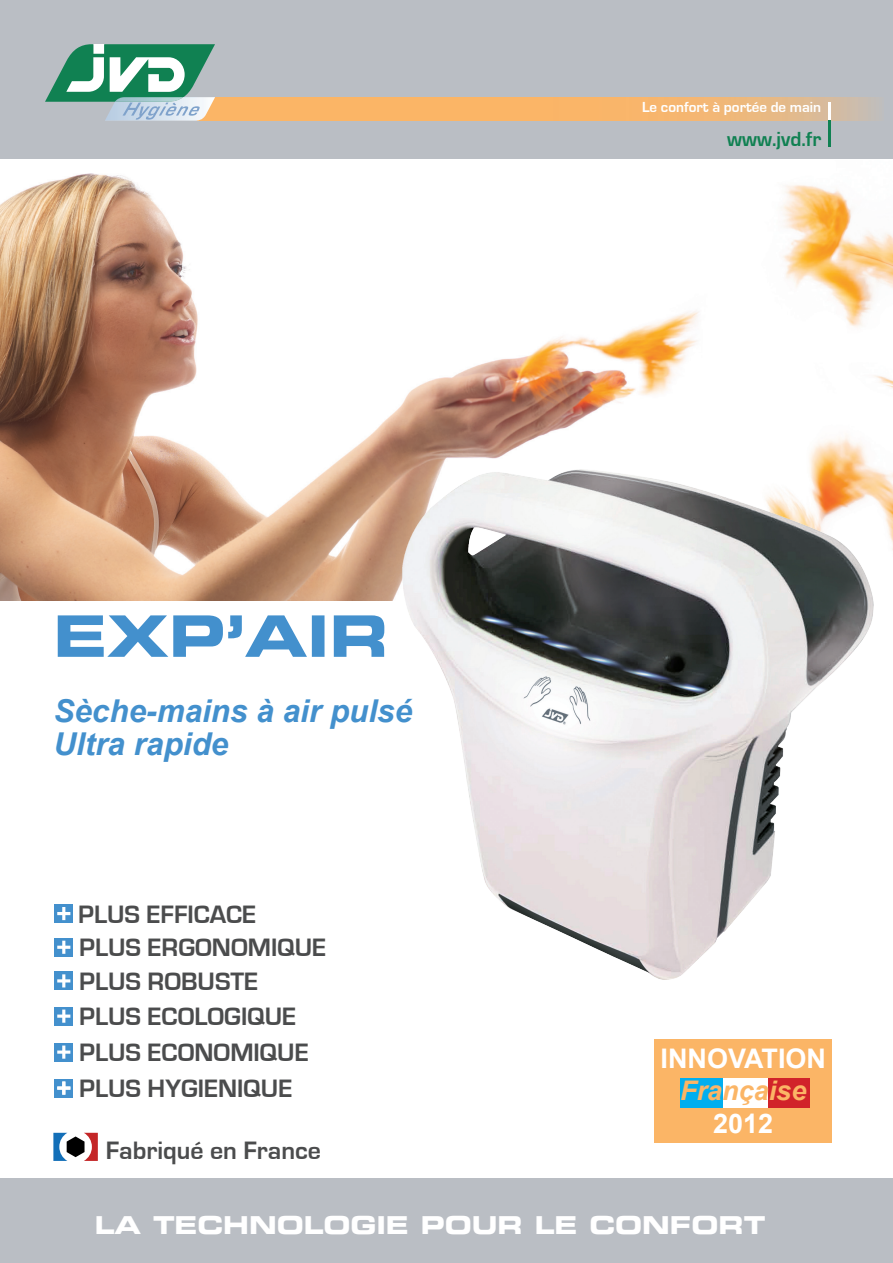
<style>
.page{position:relative;width:893px;height:1263px;background:#fff}
.page>*{position:absolute;margin:0;border:0;box-sizing:border-box;transform-origin:0 0}
.t1{font:57px "Eurostile Bold Extended Two";color:#4390cd}
.t2{font:italic 700 31.5px "Arial";color:#4390cd}
.t3{font:700 27px "Arial";color:#fff}
.t4{font:italic 700 27px "Arial";color:#fbb566}
.t5{font:700 25.95px "Eurostile";color:#4b4c4d}
.t6{font:24.3px "Eurostile Bold Extended Two";color:#fff}
.t7{font:700 21px "Eurostile";color:#108152}
.t8{font:700 15px "Eurostile";color:#fff}
</style>
<div class="page">
<div style="left:0;top:0;width:893px;height:158px;background:#babec4"></div>
<div style="left:55px;top:972px;width:18px;height:18px;background:#4390cd"></div>
<svg style="left:57px;top:974px;width:13px;height:13px"></svg>
<div style="left:55px;top:938px;width:18px;height:18px;background:#4390cd"></div>
<svg style="left:57px;top:941px;width:13px;height:13px"></svg>
<div style="left:55px;top:904px;width:18px;height:18px;background:#4390cd"></div>
<svg style="left:57px;top:907px;width:13px;height:13px"></svg>
<div style="left:55px;top:1007px;width:18px;height:18px;background:#4390cd"></div>
<svg style="left:57px;top:1009px;width:13px;height:14px"></svg>
<div style="left:55px;top:1043px;width:18px;height:18px;background:#4390cd"></div>
<svg style="left:57px;top:1045px;width:13px;height:14px"></svg>
<div style="left:55px;top:1079px;width:18px;height:18px;background:#4390cd"></div>
<svg style="left:57px;top:1081px;width:13px;height:14px"></svg>
<div style="left:0;top:1179px;width:893px;height:84px;background:#babec4"></div>
<img style="left:0;top:173px;width:893px;height:428px">
<img style="left:402px;top:470px;width:471px;height:509px">
<div style="left:655px;top:1039px;width:177px;height:104px;background:#fbb566"></div>
<div style="left:680px;top:1078px;width:44px;height:29px;background:#00aeef"></div>
<div style="left:723px;top:1078px;width:45px;height:29px;background:#fff"></div>
<div style="left:768px;top:1078px;width:41px;height:29px;background:#d1232a"></div>
<svg style="left:53px;top:1133px;width:45px;height:28px"></svg>
<svg style="left:215px;top:97px;width:661px;height:24px;background:#f3b672"></svg>
<svg style="left:829px;top:102px;width:2px;height:19px"></svg>
<hr style="left:829px;top:121px;width:2px;height:26px;background:#108152">
<img style="left:105px;top:120px;width:110px;height:1px">
<svg style="left:45px;top:44px;width:170px;height:76px"></svg>
<p class="t1" style="left:53px;top:595px;width:337px">EXP’AIR</p>
<p class="t2" style="left:53px;top:690px;width:360px">Sèche-mains à air pulsé</p>
<p class="t2" style="left:53px;top:723px;width:177px">Ultra rapide</p>
<p class="t5" style="left:78px;top:900px;width:180px">PLUS EFFICACE</p>
<p class="t5" style="left:79px;top:933px;width:248px">PLUS ERGONOMIQUE</p>
<p class="t5" style="left:79px;top:967px;width:180px">PLUS ROBUSTE</p>
<p class="t5" style="left:79px;top:1002px;width:218px">PLUS ECOLOGIQUE</p>
<p class="t5" style="left:79px;top:1038px;width:231px">PLUS ECONOMIQUE</p>
<p class="t5" style="left:79px;top:1074px;width:215px">PLUS HYGIENIQUE</p>
<p class="t5" style="left:106px;top:1136px;width:217px">Fabriqué en France</p>
<p class="t8" style="left:642px;top:99px;width:181px">Le confort à portée de main</p>
<p class="t7" style="left:727px;top:128px;width:95px">www.jvd.fr</p>
<p class="t3" style="left:660px;top:1040px;width:167px">INNOVATION</p>
<p class="t4" style="left:680px;top:1073px;width:128px">Française</p>
<p class="t3" style="left:713px;top:1105px;width:62px">2012</p>
<p class="t6" style="left:95px;top:1208px;width:672px">LA TECHNOLOGIE POUR LE CONFORT</p>
</div>
